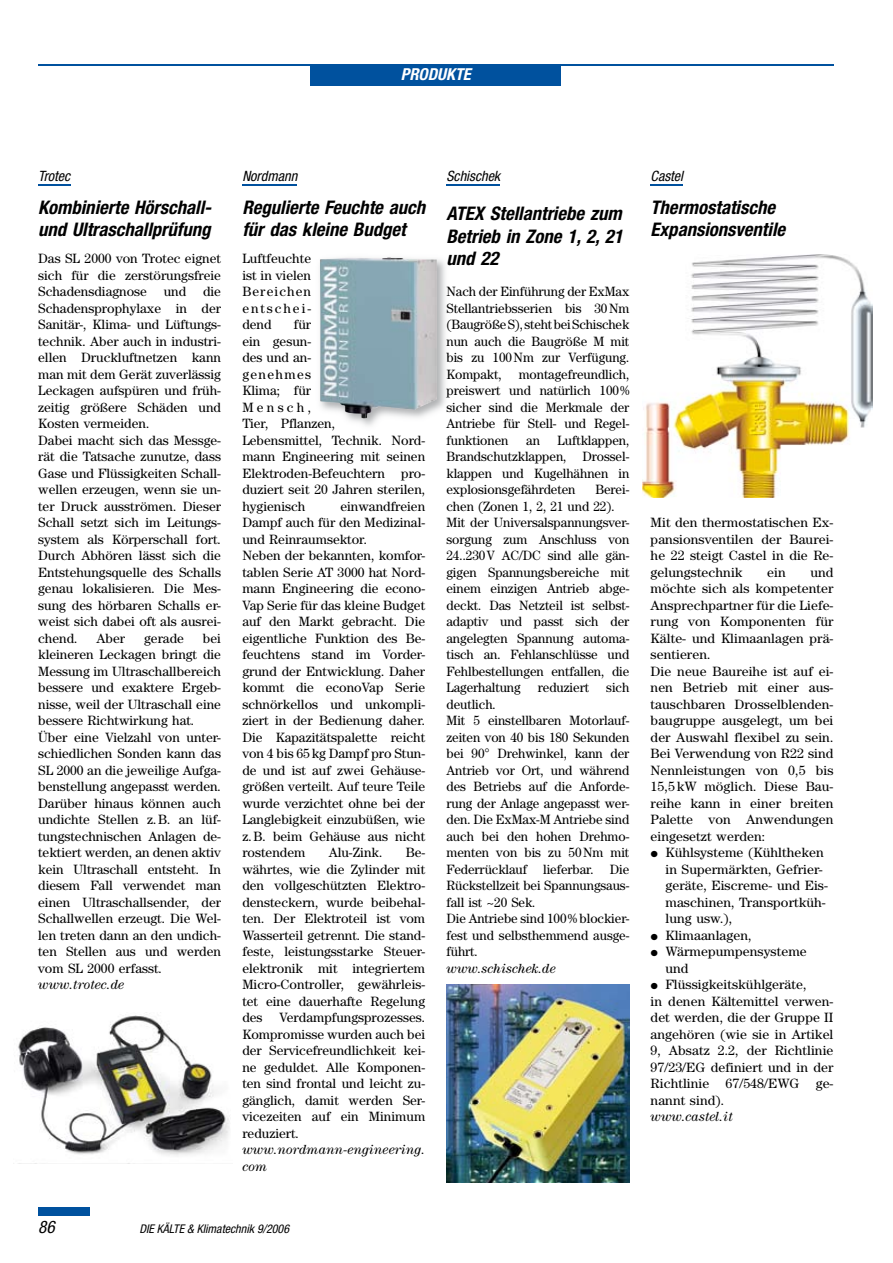
<style>
.page{position:relative;width:893px;height:1263px;background:#fff}
.page>*{position:absolute;margin:0;border:0;box-sizing:border-box;transform-origin:0 0}
.t1{font:italic 700 condensed 18.75px/22.5px "Helvetica Neue LT Std";color:#000}
.t2{font:italic condensed 17.25px "Helvetica Neue LT Std";color:#000}
.t3{font:italic 700 condensed 16.5px "Helvetica Neue LT Std";color:#fff}
.t4{font:italic condensed 14.25px "Helvetica Neue LT Std";color:#000}
.t5{font:13.5px/16.5px "Century Std";color:#000}
.t6{font:italic 13.5px/16.5px "Century Std";color:#000}
.t7{font:italic condensed 12px "Helvetica Neue LT Std";color:#000}
</style>
<div class="page">
<div style="left:38px;top:1208px;width:51px;height:8px;background:#00519e"></div>
<img style="left:349px;top:259px;width:97px;height:167px">
<img style="left:320px;top:257px;width:117px;height:162px">
<img style="left:643px;top:255px;width:230px;height:242px">
<img style="left:18px;top:1012px;width:212px;height:144px">
<img style="left:446px;top:984px;width:183px;height:198px">
<div style="left:310px;top:65px;width:251px;height:20px;background:#00519e"></div>
<hr style="left:38px;top:64px;width:795px;height:1px;background:#00519e">
<hr style="left:242px;top:184px;width:55px;height:2px;background:#00519e">
<hr style="left:651px;top:184px;width:32px;height:2px;background:#00519e">
<hr style="left:38px;top:184px;width:32px;height:2px;background:#00519e">
<hr style="left:446px;top:184px;width:54px;height:2px;background:#00519e">
<p class="t3" style="left:401px;top:64px;width:71px">PRODUKTE</p>
<p class="t4" style="left:38px;top:168px;width:34px">Trotec</p>
<h1 class="t1" style="left:38px;top:196px;width:175px">Kombinierte Hörschall&shy;und Ultraschallprüfung</h1>
<p class="t5" style="left:38px;top:250px;width:184px">Das SL 2000 von Trotec eignet sich für die zerstörungsfreie<br>Schadensdiagnose und die<br>Schadensprophylaxe in der<br>Sanitär-, Klima- und Lüftungs&shy;technik. Aber auch in industri&shy;ellen Druckluftnetzen kann man mit dem Gerät zuverlässig<br>Leckagen aufspüren und früh&shy;zeitig größere Schäden und<br>Kosten vermeiden.<br>Dabei macht sich das Messge&shy;rät die Tatsache zunutze, dass<br>Gase und Flüssigkeiten Schall&shy;wellen erzeugen, wenn sie un&shy;ter Druck ausströmen. Dieser<br>Schall setzt sich im Leitungs&shy;system als Körperschall fort.<br>Durch Abhören lässt sich die<br>Entstehungsquelle des Schalls genau lokalisieren. Die Mes&shy;sung des hörbaren Schalls er&shy;weist sich dabei oft als ausrei&shy;chend.</p>
<p class="t5" style="left:97px;top:630px;width:30px">Aber</p>
<p class="t5" style="left:144px;top:630px;width:41px">gerade</p>
<p class="t5" style="left:38px;top:630px;width:184px;text-indent:165px">bei kleineren Leckagen bringt die<br>Messung im Ultraschallbereich bessere und exaktere Ergeb&shy;nisse, weil der Ultraschall eine bessere Richtwirkung hat.<br>Über eine Vielzahl von unter&shy;schiedlichen Sonden kann das<br>SL 2000 an die jeweilige Aufga&shy;benstellung angepasst werden.<br>Darüber hinaus können auch undichte Stellen z. B. an lüf&shy;tungstechnischen Anlagen de&shy;tektiert werden, an denen aktiv kein Ultraschall entsteht. In diesem Fall verwendet man einen Ultraschallsender, der<br>Schallwellen erzeugt. Die Wel&shy;len treten dann an den undich&shy;ten Stellen aus und werden vom SL 2000 erfasst.</p>
<p class="t6" style="left:38px;top:976px;width:87px">www.trotec.de</p>
<p class="t4" style="left:242px;top:168px;width:56px">Nordmann</p>
<h1 class="t1" style="left:242px;top:196px;width:184px">Regulierte Feuchte auch für das kleine Budget</h1>
<p class="t5" style="left:242px;top:250px;width:70px;text-align:justify">Luftfeuchte ist in vielen Bereichen entschei&shy;dend</p>
<p class="t5" style="left:242px;top:316px;width:184px;text-indent:52px">für<br>ein gesun-<br>des und an-<br>genehmes<br>Klima; für<br>Mensch,<br>Tier, Pflanzen,<br>Lebensmittel, Technik. Nord&shy;mann Engineering mit seinen<br>Elektroden-Befeuchtern pro&shy;duziert seit 20 Jahren sterilen, hygienisch</p>
<p class="t5" style="left:242px;top:498px;width:184px;text-indent:98px">einwandfreien<br>Dampf auch für den Medizinal&shy;und Reinraumsektor.<br>Neben der bekannten, komfor&shy;tablen Serie AT 3000 hat Nord&shy;mann Engineering die econo-<br>Vap Serie für das kleine Budget auf den Markt gebracht. Die eigentliche Funktion des Be&shy;feuchtens stand im Vorder&shy;grund der Entwicklung. Daher kommt die econoVap Serie schnörkellos und unkompli&shy;ziert in der Bedienung daher.<br>Die Kapazitätspalette reicht von 4 bis 65 kg Dampf pro Stun&shy;de und ist auf zwei Gehäuse&shy;größen verteilt. Auf teure Teile wurde verzichtet ohne bei der<br>Langlebigkeit einzubüßen, wie z. B. beim Gehäuse aus nicht rostendem</p>
<p class="t5" style="left:329px;top:844px;width:55px">Alu-Zink.</p>
<p class="t5" style="left:242px;top:844px;width:184px;text-align:justify;text-indent:163px">Be&shy;währtes, wie die Zylinder mit den vollgeschützten Elektro&shy;densteckern, wurde beibehal&shy;ten. Der Elektroteil ist vom Wasserteil getrennt. Die stand&shy;feste, leistungsstarke Steuer&shy;elektronik mit integriertem Micro-Controller, gewährleis&shy;tet eine dauerhafte Regelung des Verdampfungsprozesses.<br>Kompromisse wurden auch bei der Servicefreundlichkeit kei&shy;ne geduldet. Alle Komponen&shy;ten sind frontal und leicht zu&shy;gänglich, damit werden Ser&shy;vicezeiten auf ein Minimum reduziert.</p>
<p class="t6" style="left:242px;top:1141px;width:184px">www.nordmann-engineering. com</p>
<p class="t2" style="left:38px;top:1217px;width:18px">86</p>
<p class="t7" style="left:139px;top:1222px;width:151px">DIE KÄLTE &amp; Klimatechnik 9/2006</p>
<p class="t4" style="left:446px;top:168px;width:55px">Schischek</p>
<h1 class="t1" style="left:446px;top:203px;width:178px;text-align:justify">ATEX Stellantriebe zum Betrieb in Zone 1, 2, 21 und 22</h1>
<p class="t5" style="left:446px;top:283px;width:184px;text-align:justify">Nach der Einführung der ExMax Stellantriebsserien bis 30 Nm (Baugröße S), steht bei Schischek nun auch die Baugröße M mit bis zu 100 Nm zur Verfügung.<br>Kompakt,</p>
<p class="t5" style="left:446px;top:366px;width:184px;text-align:justify;text-indent:72px">montagefreundlich, preiswert und natürlich 100 % sicher sind die Merkmale der Antriebe für Stell- und Regel&shy;funktionen</p>
<p class="t5" style="left:446px;top:432px;width:184px;text-align:justify;text-indent:111px">Luftklappen, Brandschutzklappen, Drossel&shy;klappen und Kugelhähnen in explosionsgefährdeten</p>
<p class="t5" style="left:526px;top:432px;width:15px">an</p>
<p class="t5" style="left:446px;top:481px;width:184px;text-indent:149px">Berei&shy;chen (Zonen 1, 2, 21 und 22).<br>Mit der Universalspannungsver&shy;sorgung zum Anschluss von<br>24..230 V AC/DC sind alle gän&shy;gigen Spannungsbereiche mit einem einzigen Antrieb abge&shy;deckt. Das Netzteil ist selbst&shy;adaptiv und passt sich der angelegten Spannung automa&shy;tisch an. Fehlanschlüsse und<br>Fehlbestellungen entfallen, die<br>Lagerhaltung</p>
<p class="t5" style="left:538px;top:679px;width:53px">reduziert</p>
<p class="t5" style="left:606px;top:679px;width:25px">sich</p>
<p class="t5" style="left:446px;top:696px;width:184px">deutlich.<br>Mit 5 einstellbaren Motorlauf&shy;zeiten von 40 bis 180 Sekunden bei 90° Drehwinkel, kann der<br>Antrieb vor Ort, und während des Betriebs auf die Anforde&shy;rung der Anlage angepasst wer&shy;den. Die ExMax-M Antriebe sind auch bei den hohen Drehmo&shy;menten von bis zu 50 Nm mit<br>Federrücklauf lieferbar. Die<br>Rückstellzeit bei Spannungsaus&shy;fall ist ~20 Sek.<br>Die Antriebe sind 100 % blockier&shy;fest und selbsthemmend ausge&shy;führt.</p>
<p class="t6" style="left:446px;top:960px;width:111px">www.schischek.de</p>
<p class="t4" style="left:651px;top:168px;width:34px">Castel</p>
<h1 class="t1" style="left:651px;top:196px;width:136px">Thermostatische<br>Expansionsventile</h1>
<p class="t5" style="left:651px;top:514px;width:184px;text-align:justify">Mit den thermostatischen Ex&shy;pansionsventilen der Baurei&shy;he 22 steigt Castel in die Re&shy;gelungstechnik</p>
<p class="t5" style="left:651px;top:564px;width:184px;text-indent:160px">und möchte sich als kompetenter<br>Ansprechpartner für die Liefe&shy;rung von Komponenten für<br>Kälte- und Klimaanlagen prä&shy;sentieren.<br>Die neue Baureihe ist auf ei&shy;nen Betrieb mit einer aus&shy;tauschbaren Drosselblenden&shy;baugruppe ausgelegt, um bei der Auswahl flexibel zu sein.<br>Bei Verwendung von R22 sind<br>Nennleistungen von 0,5 bis<br>15,5 kW möglich. Diese Bau&shy;reihe kann in einer breiten<br>Palette von Anwendungen eingesetzt werden:</p>
<p class="t5" style="left:665px;top:844px;width:164px;text-indent:-15px">• Kühlsysteme (Kühltheken in Supermärkten, Gefrier&shy;geräte, Eiscreme- und Eis&shy;maschinen, Transportküh&shy;lung usw.),</p>
<p class="t5" style="left:651px;top:927px;width:103px">• Klimaanlagen,</p>
<p class="t5" style="left:665px;top:943px;width:143px;text-indent:-15px">• Wärmepumpensysteme und</p>
<p class="t5" style="left:651px;top:976px;width:184px">• Flüssigkeitskühlgeräte,<br>in denen Kältemittel verwen&shy;det werden, die der Gruppe II angehören (wie sie in Artikel<br>9, Absatz 2.2, der Richtlinie<br>97/23/EG definiert und in der<br>Richtlinie 67/548/EWG ge&shy;nannt sind).</p>
<p class="t6" style="left:651px;top:1108px;width:84px">www.castel.it</p>
<p class="t5" style="left:767px;top:564px;width:20px">ein</p>
</div>
